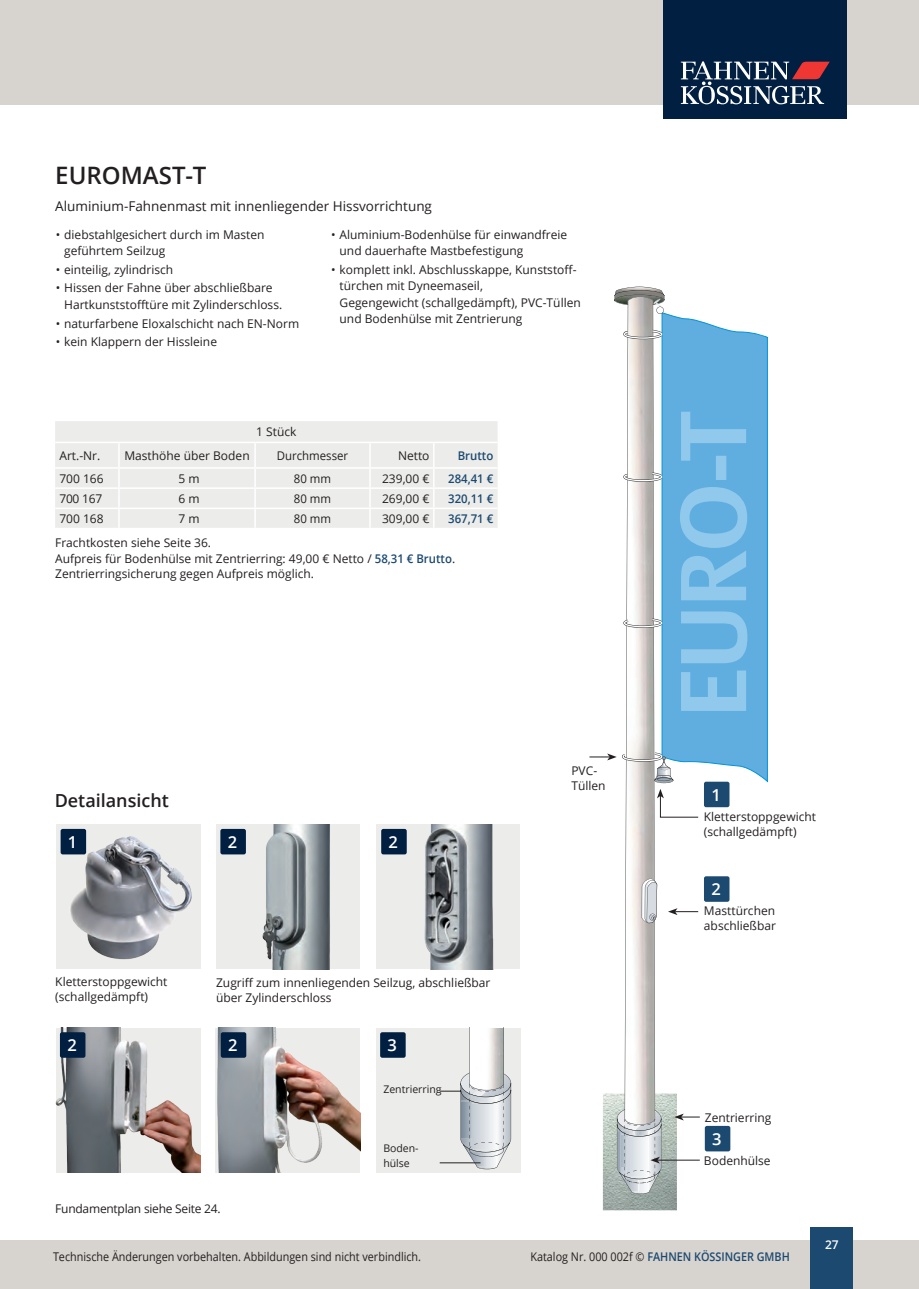
<style>
.page{position:relative;width:919px;height:1289px;background:#fff}
.page>*{position:absolute;margin:0;border:0;box-sizing:border-box;transform-origin:0 0}
.t1{font:700 92.1px "DTL Argo T";color:#91c9ed}
.SemiBold16_20{font:600 24px "Open Sans";color:#231f20}
.koessinger_flaggen_s{font:600 18px "Open Sans";color:#231f20}
.GrundtextReg8_11{font:600 16.5px "Open Sans";color:#fff}
.Grundtext9auf12{font:13.5px "Open Sans";color:#231f20}
.GrundtextReg8_11-2{font:12px/16.5px "Open Sans";color:#231f20}
.koessinger_flaggen_a{font:12px/15px "Open Sans";color:#231f20}
.GrundtextReg8_11-3{font:12px "Open Sans";color:#231f20;scale:.9 1}
.GrundtextReg8_11-4{font:600 12px "Open Sans";color:#1b4970;scale:.9 1}
.GrundtextReg8_11-5{font:600 12px "Open Sans";color:#1b4970;scale:.95 1}
.koessinger_flaggen_a-2{font:12px "Open Sans";letter-spacing:-.02em;color:#231f20}
.koessinger_flaggen_t{font:12px "Open Sans";color:#231f20;scale:.95 1}
.t2{font:600 12px "Open Sans";color:#fff}
.koessinger_flaggen_a-3{font:10.5px/15px "Open Sans";color:#231f20}
.s1{font-weight:600;color:#1b4970}
.s2{font-weight:400;color:#231f20}
</style>
<div class="page">
<div style="left:0;top:0;width:13px;height:104px;background:#d7d3ce"></div>
<div style="left:0;top:1239px;width:13px;height:49px;background:#d7d3ce"></div>
<div style="left:13px;top:0;width:905px;height:104px;background:#d7d3ce"></div>
<div style="left:13px;top:1239px;width:905px;height:49px;background:#d7d3ce"></div>
<div style="left:663px;top:0;width:184px;height:119px;background:#001f41"></div>
<svg style="left:680px;top:61px;width:149px;height:43px"></svg>
<div style="left:810px;top:1227px;width:43px;height:61px;background:#1b4970"></div>
<img style="left:57px;top:824px;width:144px;height:145px">
<div style="left:61px;top:828px;width:25px;height:26px;background:#001f41;border-radius:2px"></div>
<img style="left:603px;top:1194px;width:74px;height:16px">
<svg style="left:699px;top:320px;width:68px;height:462px;background:#67b1e1"></svg>
<div style="left:55px;top:421px;width:442px;height:107px;background:#ececea"></div>
<div style="left:216px;top:824px;width:144px;height:145px;background:#ececea"></div>
<img style="left:239px;top:824px;width:91px;height:145px">
<div style="left:376px;top:824px;width:143px;height:145px;background:#ececea"></div>
<img style="left:406px;top:824px;width:88px;height:145px">
<div style="left:220px;top:828px;width:26px;height:26px;background:#001f41;border-radius:2px"></div>
<div style="left:381px;top:828px;width:25px;height:26px;background:#001f41;border-radius:2px"></div>
<img style="left:56px;top:1027px;width:144px;height:145px">
<img style="left:215px;top:1027px;width:145px;height:145px">
<div style="left:60px;top:1032px;width:25px;height:25px;background:#001f41;border-radius:2px"></div>
<div style="left:221px;top:1032px;width:25px;height:25px;background:#001f41;border-radius:2px"></div>
<div style="left:376px;top:1027px;width:144px;height:145px;background:#ececea"></div>
<div style="left:380px;top:1032px;width:25px;height:25px;background:#001f41;border-radius:2px"></div>
<svg style="left:439px;top:1027px;width:72px;height:142px"></svg>
<div style="left:704px;top:1125px;width:26px;height:26px;background:#1b4970;border-radius:2px"></div>
<div style="left:704px;top:876px;width:25px;height:25px;background:#1b4970;border-radius:2px"></div>
<div style="left:704px;top:781px;width:25px;height:26px;background:#1b4970;border-radius:2px"></div>
<svg style="left:589px;top:286px;width:110px;height:908px"></svg>
<p class="SemiBold16_20" style="left:55px;top:159px;width:153px">EUROMAST-T</p>
<p class="Grundtext9auf12" style="left:55px;top:197px;width:378px">Aluminium-Fahnenmast mit innenliegender Hissvorrichtung</p>
<p class="GrundtextReg8_11-2" style="left:64px;top:226px;width:202px;text-indent:-9px">• diebstahlgesichert durch im Masten geführtem Seilzug</p>
<p class="GrundtextReg8_11-2" style="left:56px;top:261px;width:119px">• einteilig, zylindrisch</p>
<p class="GrundtextReg8_11-2" style="left:64px;top:279px;width:219px;text-indent:-9px">• Hissen der Fahne über abschließbare<br>Hartkunststofftüre mit Zylinderschloss.</p>
<p class="GrundtextReg8_11-2" style="left:56px;top:315px;width:245px">• naturfarbene Eloxalschicht nach EN-Norm</p>
<p class="GrundtextReg8_11-2" style="left:56px;top:333px;width:163px">• kein Klappern der Hissleine</p>
<p class="GrundtextReg8_11-2" style="left:339px;top:226px;width:229px;text-indent:-8px">• Aluminium-Bodenhülse für einwandfreie und dauerhafte Mastbefestigung</p>
<p class="GrundtextReg8_11-2" style="left:339px;top:261px;width:243px;text-indent:-9px">• komplett inkl. Abschlusskappe, Kunststoff&shy;türchen mit Dyneemaseil,<br>Gegengewicht (schallgedämpft), PVC-Tüllen und Bodenhülse mit Zentrierung</p>
<p class="GrundtextReg8_11-2" style="left:256px;top:423px;width:42px">1 Stück</p>
<p class="GrundtextReg8_11-2" style="left:59px;top:447px;width:42px">Art.-Nr.</p>
<p class="GrundtextReg8_11-2" style="left:124px;top:447px;width:127px">Masthöhe über Boden</p>
<p class="koessinger_flaggen_t" style="left:277px;top:447px;width:77px">Durchmesser</p>
<p class="GrundtextReg8_11-2" style="left:398px;top:447px;width:33px">Netto</p>
<p class="GrundtextReg8_11-5" style="left:457px;top:447px;width:39px">Brutto</p>
<p class="GrundtextReg8_11-2" style="left:59px;top:469px;width:46px">700 166</p>
<p class="GrundtextReg8_11-2" style="left:179px;top:469px;width:23px">5 m</p>
<p class="koessinger_flaggen_t" style="left:294px;top:470px;width:41px">80 mm</p>
<p class="GrundtextReg8_11-2" style="left:382px;top:469px;width:49px">239,00 €</p>
<p class="GrundtextReg8_11-5" style="left:448px;top:470px;width:49px">284,41 €</p>
<p class="GrundtextReg8_11-2" style="left:59px;top:490px;width:44px">700 167</p>
<p class="GrundtextReg8_11-2" style="left:179px;top:490px;width:23px">6 m</p>
<p class="koessinger_flaggen_t" style="left:294px;top:490px;width:41px">80 mm</p>
<p class="GrundtextReg8_11-2" style="left:382px;top:490px;width:49px">269,00 €</p>
<p class="GrundtextReg8_11-5" style="left:448px;top:490px;width:49px">320,11 €</p>
<p class="GrundtextReg8_11-2" style="left:59px;top:510px;width:46px">700 168</p>
<p class="GrundtextReg8_11-2" style="left:179px;top:510px;width:23px">7 m</p>
<p class="koessinger_flaggen_t" style="left:294px;top:510px;width:41px">80 mm</p>
<p class="GrundtextReg8_11-2" style="left:382px;top:510px;width:49px">309,00 €</p>
<p class="GrundtextReg8_11-5" style="left:448px;top:510px;width:49px">367,71 €</p>
<p class="koessinger_flaggen_a" style="left:55px;top:534px;width:401px;line-height:16.5px">Frachtkosten siehe Seite 36.<br>Aufpreis für Bodenhülse mit Zentrierring: 49,00 € Netto / <span class="s1">58,31 € Brutto</span>.</p>
<p class="koessinger_flaggen_a" style="left:55px;top:566px;width:260px">Zentrierringsicherung gegen Aufpreis möglich.</p>
<p class="t1" style="left:658px;top:717px;width:307px;rotate:-90deg">EURO-T</p>
<p class="koessinger_flaggen_s" style="left:55px;top:787px;width:116px">Detailansicht</p>
<p class="GrundtextReg8_11" style="left:68px;top:830px;width:11px">1</p>
<p class="GrundtextReg8_11" style="left:228px;top:830px;width:11px">2</p>
<p class="GrundtextReg8_11" style="left:388px;top:830px;width:11px">2</p>
<p class="koessinger_flaggen_a" style="left:571px;top:763px;width:36px">PVC-<br>Tüllen</p>
<p class="GrundtextReg8_11" style="left:711px;top:783px;width:11px">1</p>
<p class="koessinger_flaggen_a" style="left:703px;top:809px;width:114px">Kletterstoppgewicht (schallgedämpft)</p>
<p class="GrundtextReg8_11" style="left:711px;top:878px;width:11px">2</p>
<p class="koessinger_flaggen_a" style="left:704px;top:903px;width:74px">Masttürchen abschließbar</p>
<p class="koessinger_flaggen_a" style="left:55px;top:973px;width:114px">Kletterstoppgewicht (schallgedämpft)</p>
<p class="koessinger_flaggen_a" style="left:216px;top:974px;width:276px">Zugriff zum innenliegenden Seilzug, abschließbar über Zylinderschloss</p>
<p class="GrundtextReg8_11" style="left:67px;top:1033px;width:11px">2</p>
<p class="GrundtextReg8_11" style="left:228px;top:1033px;width:11px">2</p>
<p class="GrundtextReg8_11" style="left:387px;top:1033px;width:11px">3</p>
<p class="koessinger_flaggen_a-2" style="left:55px;top:1200px;width:167px">Fundamentplan siehe Seite 24.</p>
<p class="koessinger_flaggen_a-3" style="left:383px;top:1081px;width:60px">Zentrierring</p>
<p class="koessinger_flaggen_a-3" style="left:383px;top:1140px;width:37px">Boden&shy;hülse</p>
<p class="koessinger_flaggen_a" style="left:704px;top:1109px;width:68px">Zentrierring</p>
<p class="GrundtextReg8_11" style="left:712px;top:1127px;width:11px">3</p>
<p class="koessinger_flaggen_a" style="left:704px;top:1152px;width:68px">Bodenhülse</p>
<p class="GrundtextReg8_11-3" style="left:53px;top:1247px;width:410px">Technische Änderungen vorbehalten. Abbildungen sind nicht verbindlich.</p>
<p class="GrundtextReg8_11-4" style="left:530px;top:1247px;width:289px"><span class="s2">Katalog Nr. 000 002f ©</span> FAHNEN KÖSSINGER GMBH</p>
<p class="t2" style="left:825px;top:1236px;width:15px">27</p>
</div>
